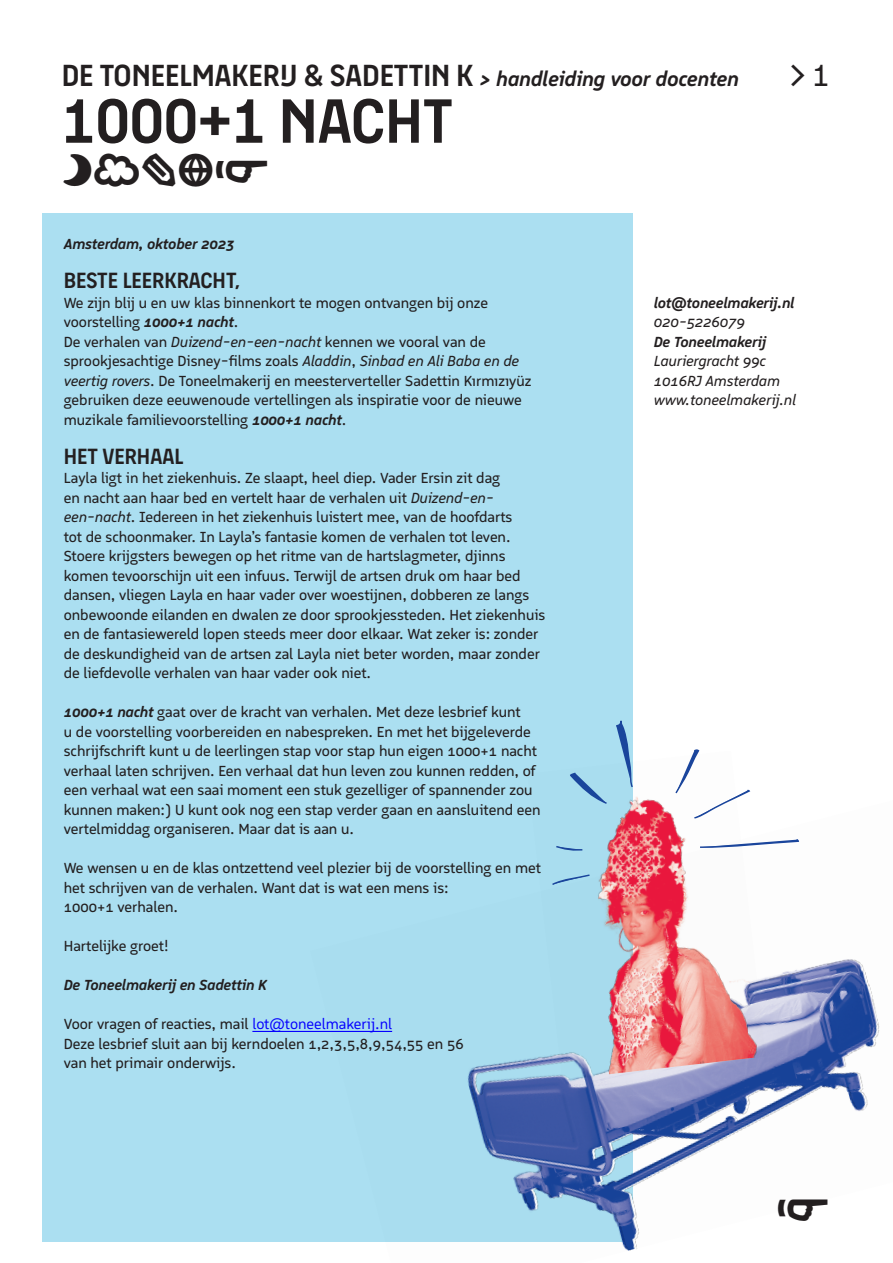
<style>
.page{position:relative;width:893px;height:1263px;background:#fff}
.page>*{position:absolute;margin:0;border:0;box-sizing:border-box;transform-origin:0 0}
.t1{font:51px "De Toneelmakerij Nu";color:#231f20}
.t2{font:700 37.5px "De Toneelmakerij Symbols";color:#231f20}
.t3{font:24.9px "De Toneelmakerij Nu";color:#231f20}
.t4{font:300 24.9px "De Toneelmakerij Nu";color:#231f20}
.TM_kopje_klein{font:18px "De Toneelmakerij Nu";color:#231f20}
.TM_lesbrief_plat{font:15px/19.5px "Logical";color:#231f20}
.TM_lesbrief_plat-2{font:italic 15px/19.5px "Logical";color:#231f20}
.TM_lesbrief_plat-3{font:italic 700 15px "Logical";color:#231f20}
.s1{font-family:"Logical";font-weight:700;font-style:italic;font-size:21px}
.s2{font-weight:700;font-style:italic}
.s3{font-style:italic}
.s4{color:#0500ff}
.s5{font-weight:700}
</style>
<div class="page">
<div style="left:43px;top:213px;width:589px;height:1029px;background:#abdff1"></div>
<img style="left:308px;top:959px;width:572px;height:292px">
<img style="left:527px;top:789px;width:239px;height:290px">
<svg style="left:699px;top:838px;width:101px;height:11px"></svg>
<svg style="left:674px;top:750px;width:77px;height:70px"></svg>
<svg style="left:616px;top:697px;width:17px;height:92px"></svg>
<svg style="left:570px;top:772px;width:38px;height:33px"></svg>
<svg style="left:555px;top:845px;width:29px;height:6px"></svg>
<svg style="left:551px;top:873px;width:40px;height:13px"></svg>
<hr style="left:252px;top:1031px;width:140px;height:1px;background:#0500ff">
<svg style="left:778px;top:1200px;width:49px;height:21px"></svg>
<h3 class="t3" style="left:62px;top:58px;width:678px">DE TONEELMAKERIJ &amp; SADETTIN K <span class="s1">&gt; handleiding voor docenten</span></h3>
<h1 class="t1" style="left:62px;top:87px;width:393px">1000+1 NACHT</h1>
<h2 class="t2" style="left:93px;top:145px;width:49px">■</h2>
<h3 class="t4" style="left:790px;top:58px;width:41px">&gt; 1</h3>
<p class="TM_lesbrief_plat-3" style="left:64px;top:235px;width:172px">Amsterdam, oktober 2023</p>
<p class="TM_kopje_klein" style="left:64px;top:268px;width:179px">BESTE LEERKRACHT,</p>
<p class="TM_lesbrief_plat" style="left:64px;top:293px;width:426px">We zijn blij u en uw klas binnenkort te mogen ontvangen bij onze voorstelling <span class="s2">1000+1 nacht</span>.</p>
<p class="TM_lesbrief_plat" style="left:64px;top:332px;width:469px">De verhalen van <span class="s3">Duizend-en-een-nacht</span> kennen we vooral van de sprookjesachtige Disney-films zoals <span class="s3">Aladdin</span>, <span class="s3">Sinbad en Ali Baba en de veertig rovers</span>. De Toneelmakerij en meesterverteller Sadettin Kırmızıyüz gebruiken deze eeuwenoude vertellingen als inspiratie voor de nieuwe muzikale familievoorstelling <span class="s2">1000+1 nacht</span>.</p>
<p class="TM_kopje_klein" style="left:64px;top:444px;width:121px">HET VERHAAL</p>
<p class="TM_lesbrief_plat" style="left:64px;top:468px;width:483px">Layla ligt in het ziekenhuis. Ze slaapt, heel diep. Vader Ersin zit dag<br>en nacht aan haar bed en vertelt haar de verhalen uit <span class="s3">Duizend-en&shy;een-nacht</span>. Iedereen in het ziekenhuis luistert mee, van de hoofdarts<br>tot de schoonmaker. In Layla’s fantasie komen de verhalen tot leven.<br>Stoere krijgsters bewegen op het ritme van de hartslagmeter, djinns komen tevoorschijn uit een infuus. Terwijl de artsen druk om haar bed dansen, vliegen Layla en haar vader over woestijnen, dobberen ze langs onbewoonde eilanden en dwalen ze door sprookjessteden. Het ziekenhuis en de fantasiewereld lopen steeds meer door elkaar. Wat zeker is: zonder de deskundigheid van de artsen zal Layla niet beter worden, maar zonder de liefdevolle verhalen van haar vader ook niet.</p>
<p class="TM_lesbrief_plat" style="left:64px;top:702px;width:478px"><span class="s2">1000+1 nacht</span> gaat over de kracht van verhalen. Met deze lesbrief kunt<br>u de voorstelling voorbereiden en nabespreken. En met het bijgeleverde schrijfschrift kunt u de leerlingen stap voor stap hun eigen 1000+1 nacht verhaal laten schrijven. Een verhaal dat hun leven zou kunnen redden, of een verhaal wat een saai moment een stuk gezelliger of spannender zou kunnen maken:) U kunt ook nog een stap verder gaan en aansluitend een vertelmiddag organiseren. Maar dat is aan u.</p>
<p class="TM_lesbrief_plat" style="left:64px;top:858px;width:479px">We wensen u en de klas ontzettend veel plezier bij de voorstelling en met het schrijven van de verhalen. Want dat is wat een mens is:<br>1000+1 verhalen.</p>
<p class="TM_lesbrief_plat" style="left:64px;top:936px;width:107px">Hartelijke groet!</p>
<p class="TM_lesbrief_plat-3" style="left:64px;top:976px;width:204px">De Toneelmakerij en Sadettin K</p>
<p class="TM_lesbrief_plat" style="left:64px;top:1014px;width:330px">Voor vragen of reacties, mail <span class="s4">lot@toneelmakerij.nl</span></p>
<p class="TM_lesbrief_plat" style="left:64px;top:1034px;width:401px">Deze lesbrief sluit aan bij kerndoelen 1,2,3,5,8,9,54,55 en 56 van het primair onderwijs.</p>
<p class="TM_lesbrief_plat-3" style="left:654px;top:293px;width:142px">lot@toneelmakerij.nl</p>
<p class="TM_lesbrief_plat-2" style="left:654px;top:312px;width:93px">020-5226079</p>
<p class="TM_lesbrief_plat-2" style="left:654px;top:332px;width:114px"><span class="s5">De Toneelmakerij<br></span>Lauriergracht 99c</p>
<p class="TM_lesbrief_plat-2" style="left:654px;top:371px;width:128px">1016RJ Amsterdam</p>
<p class="TM_lesbrief_plat-2" style="left:654px;top:390px;width:144px">www.toneelmakerij.nl</p>
</div>
